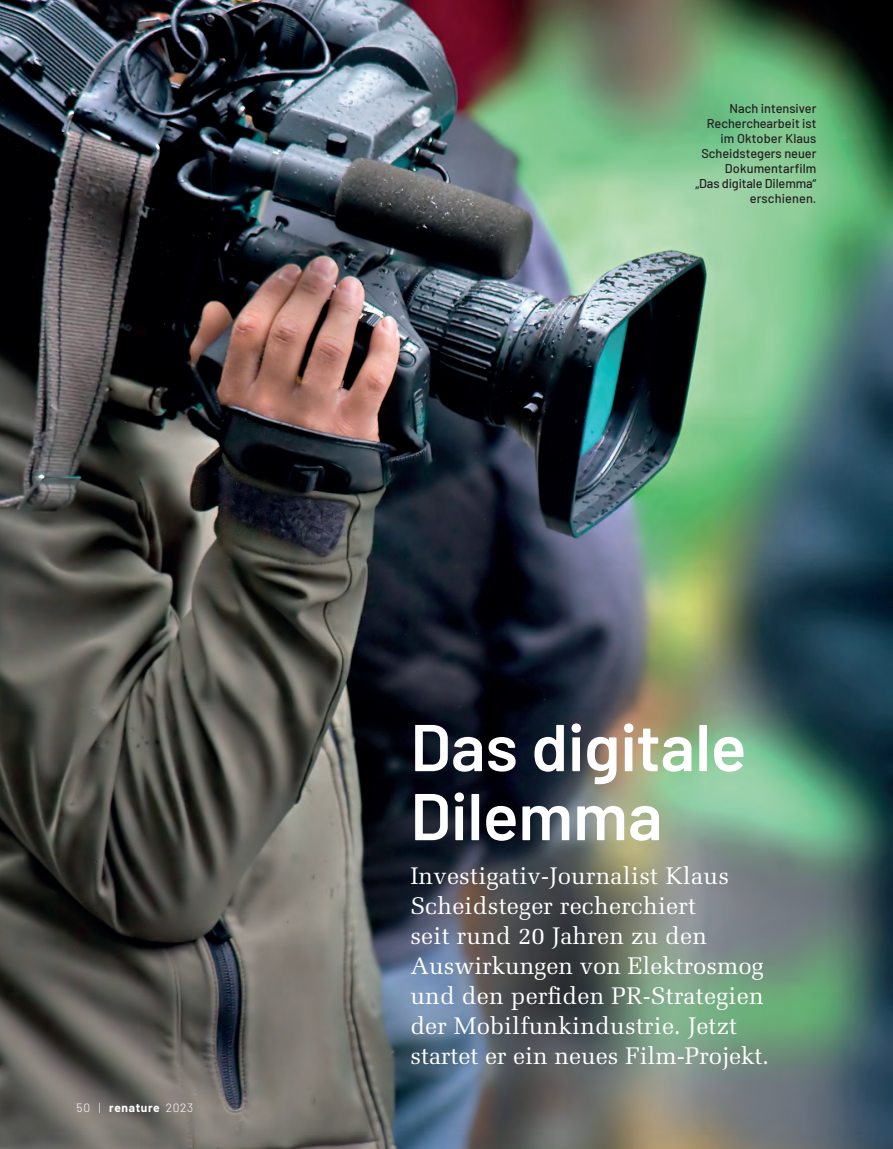
<style>
.page{position:relative;width:893px;height:1149px;background:#fff}
.page>*{position:absolute;margin:0;border:0;box-sizing:border-box;transform-origin:0 0}
.t1{font:600 66px/69px "Barlow";letter-spacing:-.005em;color:#fff}
.t2{font:24px/30px "Melior LT";letter-spacing:.01em;color:#fff}
.t3{font:500 12.75px/15px "Barlow";color:#231f20;text-align:right}
.t4{font:700 12px "Barlow";letter-spacing:.05em;color:#fff}
.s1{font-weight:300}
</style>
<div class="page">
<img style="left:0;top:0;width:893px;height:1148px">
<p class="t4" style="left:77px;top:1098px;width:118px"><span class="s1">50 |</span> renature <span class="s1">2023</span></p>
<p class="t3" style="left:695px;top:100px;width:123px">Nach intensiver<br>Recherchearbeit ist im Oktober Klaus<br>Scheidstegers neuer<br>Dokumentarfilm<br>„Das digitale Dilemma“ erschienen.</p>
<h1 class="t1" style="left:410px;top:707px;width:338px">Das digitale<br>Dilemma</h1>
<p class="t2" style="left:410px;top:860px;width:360px">Investigativ-Journalist Klaus<br>Scheidsteger recherchiert<br>seit rund 20 Jahren zu den<br>Auswirkungen von Elektrosmog und den perfiden PR-Strategien der Mobilfunkindustrie. Jetzt startet er ein neues Film-Projekt.</p>
</div>
